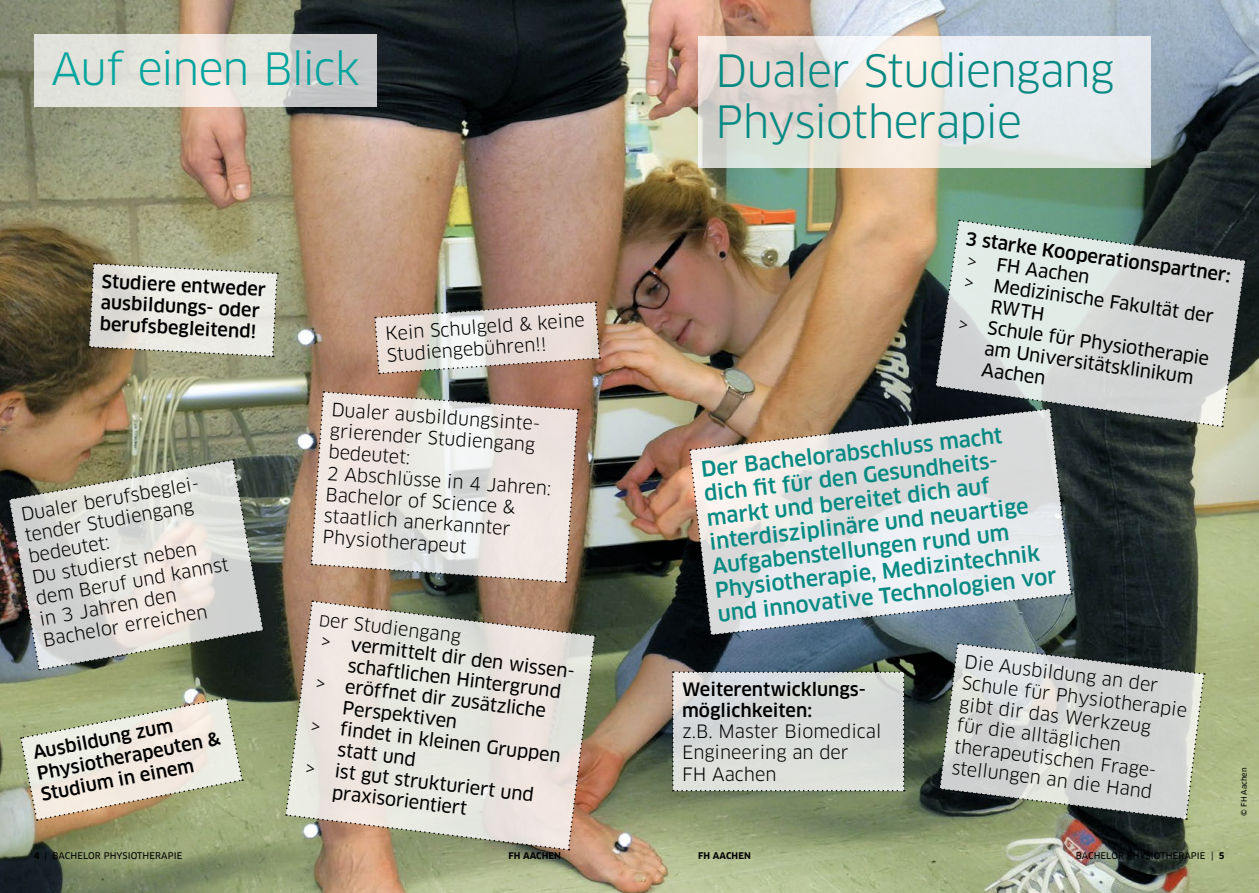
<style>
.page{position:relative;width:1259px;height:893px;background:#fff}
.page>*{position:absolute;margin:0;border:0;box-sizing:border-box;transform-origin:0 0}
.t1{font:43.5px/51px "Clan OT";letter-spacing:-.025em;color:#088a84}
.t2{font:43.5px "Clan OT";letter-spacing:-.03em;color:#01a49e}
.t3{font:500 21px/24.2px "Clan OT";color:#088a84}
.t4{font:18px/21.3px "Clan OT";color:#000}
.t5{font:18px "Clan OT News";color:#000}
.t6{font:500 18px/21.3px "Clan OT";color:#000}
.t7{font:9px "Clan OT News";letter-spacing:.01em;color:#000}
.t8{font:700 9px "Clan OT";letter-spacing:.01em;color:#000}
.t9{font:7.5px "Clan OT News";color:#000}
.s1{font-size:15px}
.s2{font-family:"Clan OT"}
.s3{font-family:"Clan OT";font-weight:700}
</style>
<div class="page">
<img style="left:0;top:0;width:1259px;height:893px">
<svg style="left:284px;top:600px;width:312px;height:251px;background:#d3cdc1"></svg>
<svg style="left:672px;top:671px;width:232px;height:120px;background:#d5d9d6"></svg>
<svg style="left:34px;top:34px;width:342px;height:72px;background:#dddcd6"></svg>
<svg style="left:698px;top:36px;width:453px;height:132px;background:#e6e5e1"></svg>
<svg style="left:88px;top:262px;width:190px;height:96px;background:#d7d6cb"></svg>
<svg style="left:374px;top:301px;width:226px;height:74px;background:#d2c3bb"></svg>
<svg style="left:310px;top:390px;width:269px;height:194px;background:#dcd2cb"></svg>
<svg style="left:8px;top:459px;width:256px;height:212px;background:#b8b7af"></svg>
<img style="left:689px;top:219px;width:557px;height:417px">
<svg style="left:938px;top:642px;width:267px;height:178px;background:#b2b6b2"></svg>
<svg style="left:20px;top:697px;width:223px;height:124px;background:#d3d1ba"></svg>
<h1 class="t2" style="left:51px;top:43px;width:310px">Auf einen Blick</h1>
<h1 class="t1" style="left:715px;top:46px;width:400px">Dualer Studiengang<br>Physiotherapie</h1>
<p class="t6" style="left:102px;top:271px;width:166px;rotate:3deg">Studiere entweder ausbildungs- oder berufsbegleitend!</p>
<p class="t4" style="left:19px;top:504px;width:197px;rotate:-10deg">Dualer berufsbeglei&shy;tender Studiengang bedeutet:<br>Du studierst neben dem Beruf und kannst in 3 Jahren den<br>Bachelor erreichen</p>
<p class="t6" style="left:31px;top:742px;width:188px;rotate:-11deg">Ausbildung zum<br>Physiotherapeuten &amp;<br>Studium in einem</p>
<p class="t4" style="left:385px;top:323px;width:201px;rotate:-4deg">Kein Schulgeld &amp; keine<br>Studiengebühren!!</p>
<p class="t4" style="left:332px;top:399px;width:226px;rotate:4deg">Dualer ausbildungsinte&shy;grierender Studiengang bedeutet:<br>2 Abschlüsse in 4 Jahren:<br>Bachelor of Science &amp; staatlich anerkannter<br>Physiotherapeut</p>
<p class="t4" style="left:321px;top:608px;width:144px;rotate:7deg"><span class="s1">D</span>er Studiengang</p>
<p class="t5" style="left:322px;top:630px;width:259px;rotate:7deg"><span class="s2">&gt;</span> vermittelt dir den wissen-</p>
<p class="t5" style="left:349px;top:655px;width:216px;rotate:7deg">schaftlichen Hintergrund</p>
<p class="t5" style="left:317px;top:672px;width:233px;rotate:7deg"><span class="s2">&gt;</span> eröffnet dir zusätzliche</p>
<p class="t5" style="left:344px;top:697px;width:117px;rotate:7deg">Perspektiven</p>
<p class="t5" style="left:312px;top:714px;width:253px;rotate:7deg"><span class="s2">&gt;</span> findet in kleinen Gruppen</p>
<p class="t5" style="left:339px;top:739px;width:80px;rotate:7deg">statt und</p>
<p class="t5" style="left:307px;top:757px;width:231px;rotate:7deg"><span class="s2">&gt;</span> ist gut strukturiert und</p>
<p class="t5" style="left:334px;top:781px;width:137px;rotate:7deg">praxisorientiert</p>
<p class="t6" style="left:967px;top:228px;width:269px;rotate:8deg">3 starke Kooperationspartner:</p>
<p class="t5" style="left:968px;top:249px;width:125px;rotate:8deg"><span class="s2">&gt;</span> FH Aachen</p>
<p class="t5" style="left:965px;top:271px;width:253px;rotate:8deg"><span class="s2">&gt;</span> Medizinische Fakultät der</p>
<p class="t5" style="left:992px;top:296px;width:56px;rotate:8deg">RWTH</p>
<p class="t5" style="left:959px;top:313px;width:255px;rotate:8deg"><span class="s2">&gt;</span> Schule für Physiotherapie</p>
<p class="t5" style="left:986px;top:338px;width:212px;rotate:8deg">am Universitätsklinikum</p>
<p class="t5" style="left:983px;top:359px;width:66px;rotate:8deg">Aachen</p>
<p class="t3" style="left:700px;top:457px;width:344px;rotate:-6deg">Der Bachelorabschluss macht dich fi t für den Gesundheits&shy;markt und bereitet dich auf interdisziplinäre und neuartige<br>Aufgabenstellungen rund um<br>Physiotherapie, Medizintechnik und innovative Technologien vor</p>
<p class="t4" style="left:966px;top:651px;width:228px;rotate:7deg">Die Ausbildung an der<br>Schule für Physiotherapie gibt dir das Werkzeug<br>für die alltäglichen therapeutischen Frage&shy;stellungen an die Hand</p>
<p class="t6" style="left:682px;top:678px;width:185px">Weiterentwicklungs&shy;möglichkeiten:</p>
<p class="t4" style="left:682px;top:721px;width:201px">z.B. Master Biomedical<br>Engineering an der<br>FH Aachen</p>
<p class="t9" style="left:1239px;top:816px;width:50px;rotate:-90deg">© FH Aachen</p>
<p class="t7" style="left:34px;top:850px;width:150px"><span class="s3">4</span> | BACHELOR PHYSIOTHERAPIE</p>
<p class="t8" style="left:508px;top:850px;width:54px">FH AACHEN</p>
<p class="t8" style="left:698px;top:850px;width:54px">FH AACHEN</p>
<p class="t7" style="left:1075px;top:850px;width:150px">BACHELOR PHYSIOTHERAPIE | <span class="s3">5</span></p>
</div>
